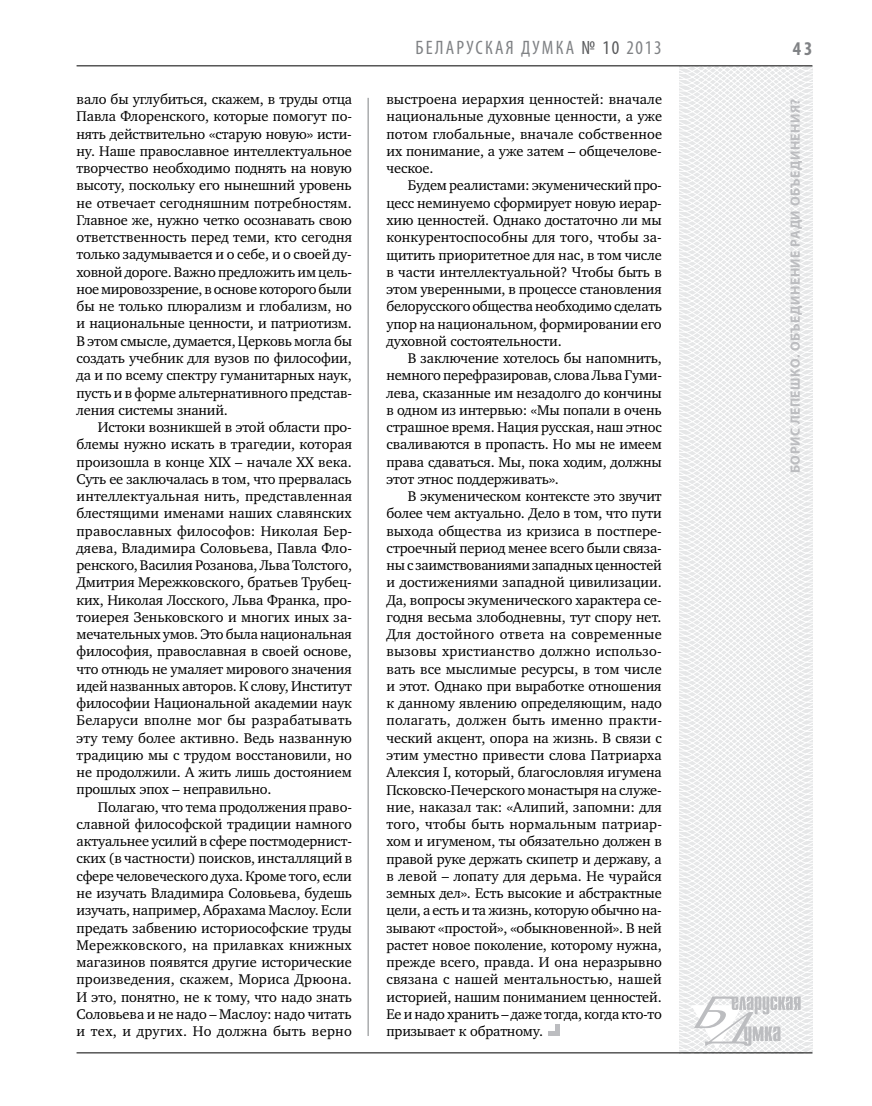
<style>
.page{position:relative;width:872px;height:1106px;background:#fff}
.page>*{position:absolute;margin:0;border:0;box-sizing:border-box;transform-origin:0 0}
.t1{font:condensed 19.5px "Myriad Pro";letter-spacing:.11em;color:#808285}
.t2{font:700 condensed 19.5px "Myriad Pro";color:#808285}
.t3{font:14.4px/17.2px "Charter C";letter-spacing:-.01em;color:#000;text-align:justify}
.t4{font:700 13.5px "Myriad Pro";letter-spacing:.04em;color:#bcbdc0}
.s1{color:#58595b}
</style>
<div class="page">
<hr style="left:368px;top:98px;width:1px;height:938px;background:#808285">
<svg style="left:621px;top:65px;width:192px;height:989px"></svg>
<svg style="left:691px;top:996px;width:109px;height:53px"></svg>
<hr style="left:77px;top:65px;width:735px;height:1px;background:#000">
<hr style="left:77px;top:1052px;width:735px;height:1px;background:#000">
<div style="left:555px;top:1024px;width:5px;height:12px;background:#bcbdc0"></div>
<div style="left:548px;top:1031px;width:12px;height:5px;background:#bcbdc0"></div>
<p class="t3" style="left:77px;top:91px;width:277px">вало бы углубиться, скажем, в труды отца Павла Флоренского, которые помогут по&shy;нять действительно «старую новую» исти&shy;ну. Наше православное интеллектуальное творчество необходимо поднять на новую высоту, поскольку его нынешний уровень не отвечает сегодняшним потребностям.<br>Главное же, нужно четко осознавать свою ответственность перед теми, кто сегодня только задумывается и о себе, и о своей ду&shy;ховной дороге. Важно предложить им цель&shy;ное мировоззрение, в основе которого были бы не только плюрализм и глобализм, но и национальные ценности, и патриотизм.<br>В этом смысле, думается, Церковь могла бы создать учебник для вузов по философии, да и по всему спектру гуманитарных наук, пусть и в форме альтернативного представ&shy;ления системы знаний.</p>
<p class="t3" style="left:77px;top:418px;width:277px;text-indent:21px">Истоки возникшей в этой области про&shy;блемы нужно искать в трагедии, которая произошла в конце XIX – начале XX века.<br>Суть ее заключалась в том, что прервалась интеллектуальная нить, представленная блестящими именами наших славянских православных философов: Николая Бер&shy;дяева, Владимира Соловьева, Павла Фло&shy;ренского, Василия Розанова, Льва Толстого, Дмитрия Мережковского, братьев Трубец&shy;ких, Николая Лосского, Льва Франка, про&shy;тоиерея Зеньковского и многих иных за&shy;мечательных умов. Это была национальная философия, православная в своей основе, что отнюдь не умаляет мирового значения идей названных авторов. К слову, Институт философии Национальной академии наук Беларуси вполне мог бы разрабатывать эту тему более активно. Ведь названную традицию мы с трудом восстановили, но не продолжили. А жить лишь достоянием прошлых эпох – неправильно.</p>
<p class="t3" style="left:77px;top:798px;width:277px;text-indent:21px">Полагаю, что тема продолжения право&shy;славной философской традиции намного актуальнее усилий в сфере постмодернист&shy;ских (в частности) поисков, инсталляций в сфере человеческого духа. Кроме того, если не изучать Владимира Соловьева, будешь изучать, например, Абрахама Маслоу. Если предать забвению историософские труды Мережковского, на прилавках книжных магазинов появятся другие исторические произведения, скажем, Мориса Дрюона.<br>И это, понятно, не к тому, что надо знать Соловьева и не надо – Маслоу: надо читать и тех, и других. Но должна быть верно</p>
<h1 class="t1" style="left:415px;top:36px;width:248px">БЕЛАРУСКАЯ ДУМКА <span class="s1">№ 10</span> 2013</h1>
<h1 class="t2" style="left:793px;top:37px;width:21px">43</h1>
<p class="t3" style="left:386px;top:91px;width:277px">выстроена иерархия ценностей: вначале национальные духовные ценности, а уже потом глобальные, вначале собственное их понимание, а уже затем – общечелове&shy;ческое.</p>
<p class="t3" style="left:386px;top:177px;width:277px;text-indent:21px">Будем реалистами: экуменический про&shy;цесс неминуемо сформирует новую иерар&shy;хию ценностей. Однако достаточно ли мы конкурентоспособны для того, чтобы за&shy;щитить приоритетное для нас, в том числе в части интеллектуальной? Чтобы быть в этом уверенными, в процессе становления белорусского общества необходимо сделать упор на национальном, формировании его духовной состоятельности.</p>
<p class="t3" style="left:386px;top:350px;width:277px;text-indent:21px">В заключение хотелось бы напомнить, немного перефразировав, слова Льва Гуми&shy;лева, сказанные им незадолго до кончины в одном из интервью: «Мы попали в очень страшное время. Нация русская, наш этнос сваливаются в пропасть. Но мы не имеем права сдаваться. Мы, пока ходим, должны этот этнос поддерживать».</p>
<p class="t3" style="left:386px;top:488px;width:277px;text-indent:21px">В экуменическом контексте это звучит более чем актуально. Дело в том, что пути выхода общества из кризиса в постпере&shy;строечный период менее всего были связа&shy;ны с заимствованиями западных ценностей и достижениями западной цивилизации.<br>Да, вопросы экуменического характера се&shy;годня весьма злободневны, тут спору нет.<br>Для достойного ответа на современные вызовы христианство должно использо&shy;вать все мыслимые ресурсы, в том числе и этот. Однако при выработке отношения к данному явлению определяющим, надо полагать, должен быть именно практи&shy;ческий акцент, опора на жизнь. В связи с этим уместно привести слова Патриарха Алексия I, который, благословляя игумена Псковско-Печерского монастыря на служе&shy;ние, наказал так: «Алипий, запомни: для того, чтобы быть нормальным патриар&shy;хом и игуменом, ты обязательно должен в правой руке держать скипетр и державу, а в левой – лопату для дерьма. Не чурайся земных дел». Есть высокие и абстрактные цели, а есть и та жизнь, которую обычно на&shy;зывают «простой», «обыкновенной». В ней растет новое поколение, которому нужна, прежде всего, правда. И она неразрывно связана с нашей ментальностью, нашей историей, нашим пониманием ценностей.<br>Ее и надо хранить – даже тогда, когда кто-то призывает к обратному.</p>
<p class="t4" style="left:786px;top:473px;width:376px;rotate:-90deg">Борис Лепешко. Объединение ради объединения?</p>
</div>
